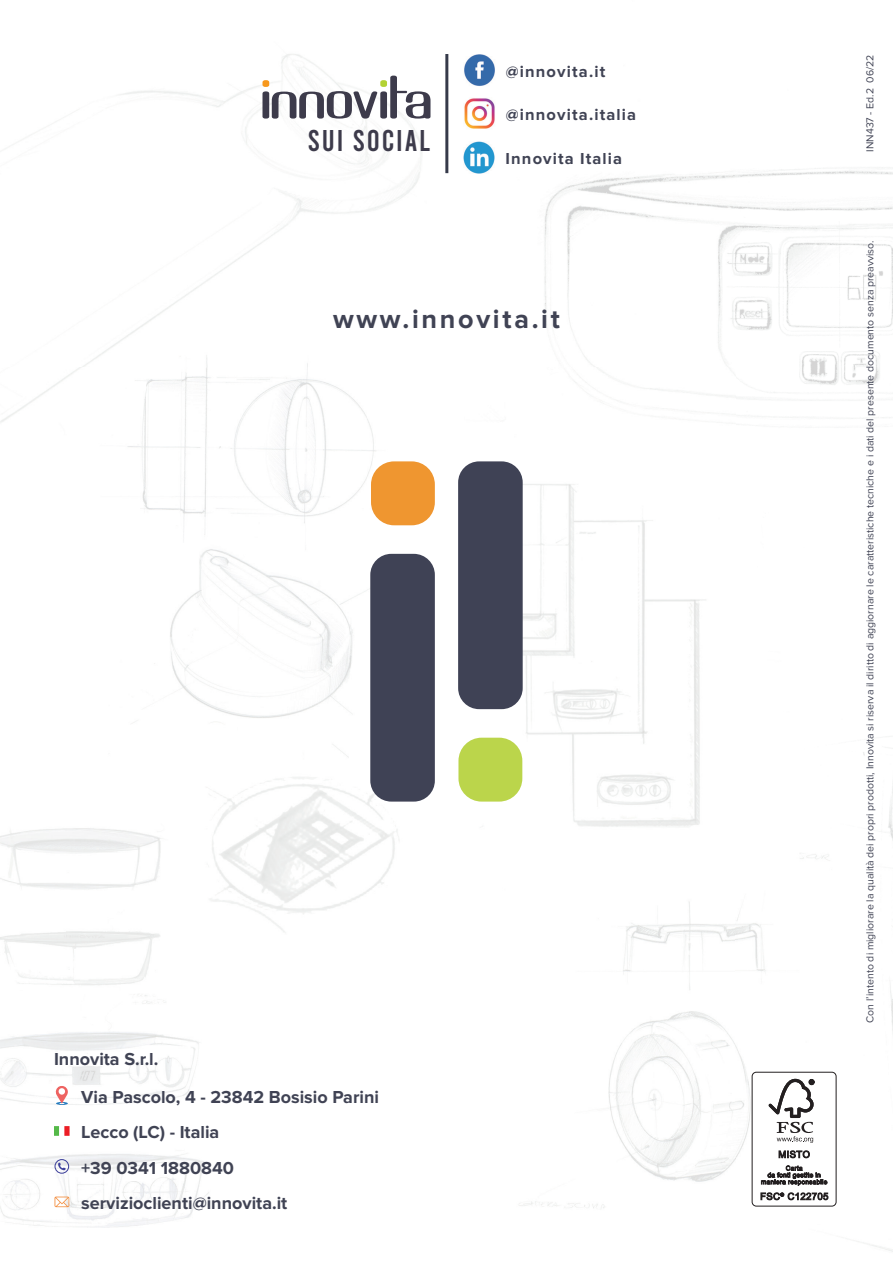
<style>
.page{position:relative;width:893px;height:1263px;background:#fff}
.page>*{position:absolute;margin:0;border:0;box-sizing:border-box;transform-origin:0 0}
.t1{font:30px "Bebas";letter-spacing:.06em;color:#3d3b4b}
.t2{font:700 27px "Proxima Nova";letter-spacing:.1em;color:#404354}
.t3{font:700 18px "Proxima Nova";color:#404354}
.t4{font:700 16.5px "Proxima Nova";letter-spacing:.07em;color:#404354}
.t5{font:10.5px "Proxima Nova";color:#404354}
</style>
<div class="page">
<img style="left:0;top:54px;width:893px;height:1198px">
<div style="left:371px;top:461px;width:64px;height:64px;background:#ef9630;border-radius:23px"></div>
<div style="left:370px;top:554px;width:65px;height:247px;background:#3f4255;border-radius:21px"></div>
<div style="left:458px;top:738px;width:64px;height:63px;background:#bbd54b;border-radius:23px"></div>
<div style="left:458px;top:461px;width:65px;height:248px;background:#3f4255;border-radius:21px"></div>
<img style="left:463px;top:54px;width:32px;height:32px">
<img style="left:463px;top:98px;width:32px;height:32px">
<img style="left:463px;top:142px;width:32px;height:31px">
<svg style="left:262px;top:76px;width:168px;height:43px"></svg>
<hr style="left:445px;top:54px;width:3px;height:119px;background:#363a4a">
<svg style="left:55px;top:1196px;width:14px;height:11px"></svg>
<svg style="left:56px;top:1086px;width:12px;height:19px"></svg>
<svg style="left:58px;top:1162px;width:8px;height:8px"></svg>
<div style="left:55px;top:1159px;width:14px;height:15px;border:1px solid #40439c;border-radius:50%"></div>
<div style="left:54px;top:1126px;width:5px;height:10px;background:#55b949"></div>
<div style="left:59px;top:1126px;width:5px;height:10px;background:#fff"></div>
<div style="left:64px;top:1126px;width:6px;height:10px;background:#ec1d25"></div>
<div style="left:752px;top:1072px;width:84px;height:134px;background:#fff;border-radius:4px"></div>
<div style="left:752px;top:1072px;width:84px;height:134px;border:1px solid #231f20;border-radius:4px"></div>
<svg style="left:768px;top:1079px;width:46px;height:64px"></svg>
<svg style="left:779px;top:1150px;width:31px;height:9px"></svg>
<svg style="left:761px;top:1165px;width:66px;height:20px"></svg>
<svg style="left:761px;top:1192px;width:67px;height:8px"></svg>
<h1 class="t1" style="left:308px;top:126px;width:124px">SUI SOCIAL</h1>
<h3 class="t4" style="left:506px;top:62px;width:101px">@innovita.it</h3>
<h3 class="t4" style="left:506px;top:105px;width:132px">@innovita.italia</h3>
<h3 class="t4" style="left:506px;top:149px;width:118px">Innovita Italia</h3>
<h2 class="t2" style="left:333px;top:303px;width:228px">www.innovita.it</h2>
<h3 class="t3" style="left:54px;top:1049px;width:106px">Innovita S.r.l.</h3>
<h3 class="t3" style="left:81px;top:1086px;width:299px">Via Pascolo, 4 - 23842 Bosisio Parini</h3>
<h3 class="t3" style="left:81px;top:1122px;width:140px">Lecco (LC) - Italia</h3>
<h3 class="t3" style="left:81px;top:1157px;width:154px">+39 0341 1880840</h3>
<h3 class="t3" style="left:81px;top:1192px;width:208px">servizioclienti@innovita.it</h3>
<p class="t5" style="left:864px;top:152px;width:99px;rotate:-90deg">INN437 - Ed.2 06/22</p>
<p class="t5" style="left:864px;top:1022px;width:784px;rotate:-90deg">Con l’intento di migliorare la qualità dei propri prodotti, Innovita si riserva il diritto di aggiornare le caratteristiche tecniche e i dati del presente documento senza preavviso.</p>
</div>
